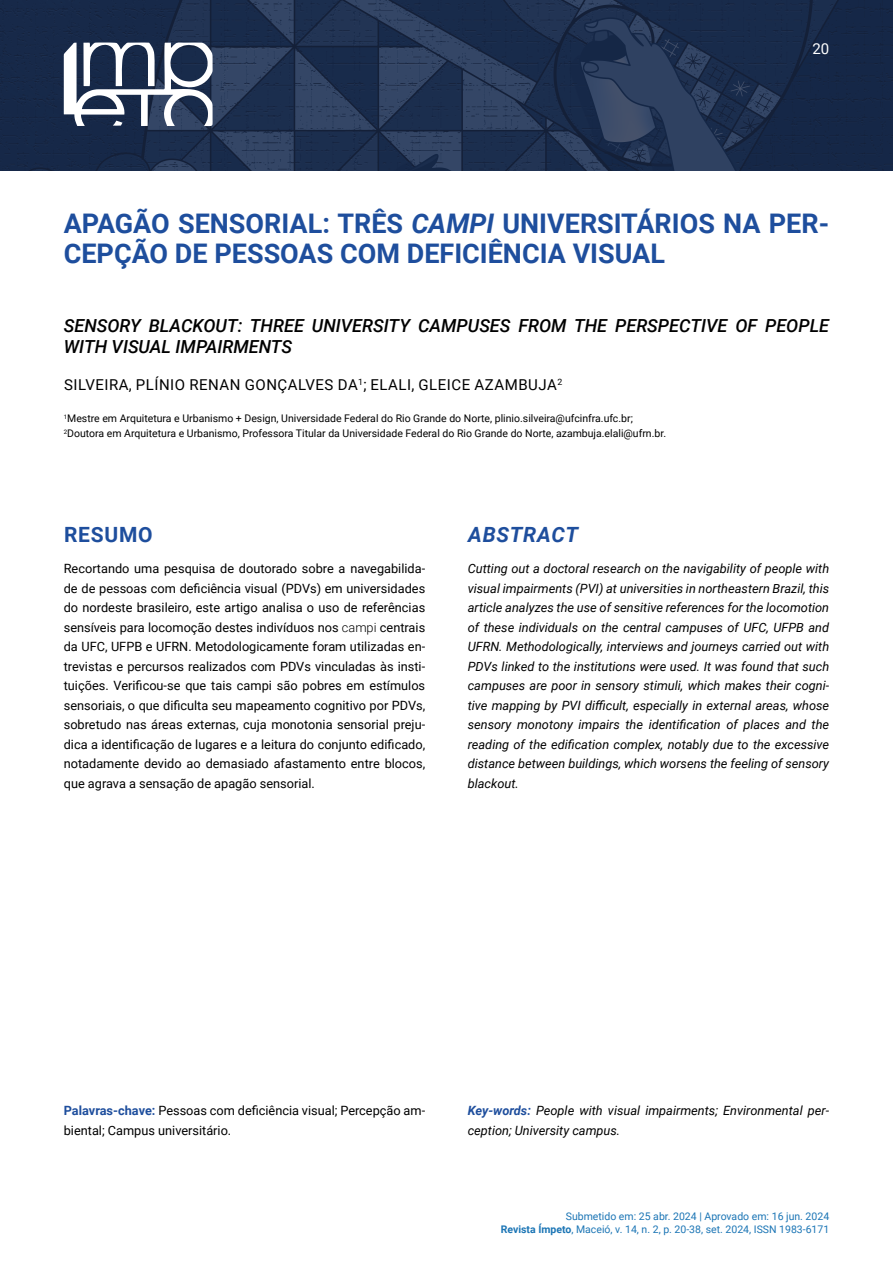
<style>
.page{position:relative;width:893px;height:1263px;background:#fff}
.page>*{position:absolute;margin:0;border:0;box-sizing:border-box;transform-origin:0 0}
.Título_do_artigo{font:700 27px/30px "Roboto";color:#1e4e9d}
.t1{font:italic 700 21px "Roboto";letter-spacing:.035em;color:#1e4e9d}
.t2{font:700 21px "Roboto";letter-spacing:.035em;color:#1e4e9d}
.Article_s_title{font:italic 500 18px/21px "Roboto";color:#000}
.Nome_dos_autores_as{font:15px "Roboto";letter-spacing:.035em;color:#000}
.t3{font:15px "Roboto";color:#fff}
.t4{font:12.75px/19.5px "Roboto";color:#000;text-align:justify}
.Abstract_s_text{font:italic 12.75px/19.5px "Roboto";color:#000}
.Infor__dos_autores_as{font:10.5px "Roboto";color:#000}
.t5{font:10.5px/13.5px "Roboto";color:#1b75b5;text-align:right}
.s1{font-style:italic}
.s2{font-weight:300}
.s3{font-weight:700;color:#1e4e9d}
.s4{font-weight:700}
</style>
<div class="page">
<img style="left:0;top:0;width:893px;height:170px">
<svg style="left:64px;top:42px;width:149px;height:84px"></svg>
<p class="t3" style="left:812px;top:38px;width:18px">20</p>
<p class="Título_do_artigo" style="left:64px;top:207px;width:767px">APAGÃO SENSORIAL: TRÊS <span class="s1">CAMPI</span> UNIVERSITÁRIOS NA PER-<br>CEPÇÃO DE PESSOAS COM DEFICIÊNCIA VISUAL</p>
<p class="Article_s_title" style="left:64px;top:315px;width:767px">SENSORY BLACKOUT: THREE UNIVERSITY CAMPUSES FROM THE PERSPECTIVE OF PEOPLE<br>WITH VISUAL IMPAIRMENTS</p>
<p class="Nome_dos_autores_as" style="left:64px;top:374px;width:500px">SILVEIRA, PLÍNIO RENAN GONÇALVES DA<sup>1</sup>; ELALI, GLEICE AZAMBUJA<sup>2</sup></p>
<p class="Infor__dos_autores_as" style="left:64px;top:411px;width:571px"><sup>1</sup>Mestre em Arquitetura e Urbanismo + Design, Universidade Federal do Rio Grande do Norte, plinio.silveira@ufcinfra.ufc.br;</p>
<p class="Infor__dos_autores_as" style="left:64px;top:426px;width:604px"><sup>2</sup>Doutora em Arquitetura e Urbanismo, Professora Titular da Universidade Federal do Rio Grande do Norte, azambuja.elali@ufrn.br.</p>
<h2 class="t2" style="left:64px;top:520px;width:90px">RESUMO</h2>
<h2 class="t1" style="left:468px;top:520px;width:111px">ABSTRACT</h2>
<p class="t4" style="left:64px;top:558px;width:363px">Recortando uma pesquisa de doutorado sobre a navegabilida&shy;de de pessoas com deficiência visual (PDVs) em universidades do nordeste brasileiro, este artigo analisa o uso de referências sensíveis para locomoção destes indivíduos nos <span class="s2">campi</span> centrais da UFC, UFPB e UFRN. Metodologicamente foram utilizadas en&shy;trevistas e percursos realizados com PDVs vinculadas às insti&shy;tuições. Verificou-se que tais campi são pobres em estímulos sensoriais, o que dificulta seu mapeamento cognitivo por PDVs, sobretudo nas áreas externas, cuja monotonia sensorial preju&shy;dica a identificação de lugares e a leitura do conjunto edificado, notadamente devido ao demasiado afastamento entre blocos, que agrava a sensação de apagão sensorial.</p>
<p class="Abstract_s_text" style="left:468px;top:558px;width:363px;text-align:justify">Cutting out a doctoral research on the navigability of people with visual impairments (PVI) at universities in northeastern Brazil, this article analyzes the use of sensitive references for the locomotion of these individuals on the central campuses of UFC, UFPB and UFRN. Methodologically, interviews and journeys carried out with PDVs linked to the institutions were used. It was found that such campuses are poor in sensory stimuli, which makes their cogni&shy;tive mapping by PVI difficult, especially in external areas, whose sensory monotony impairs the identification of places and the reading of the edification complex, notably due to the excessive distance between buildings, which worsens the feeling of sensory blackout.</p>
<p class="t4" style="left:64px;top:1100px;width:363px"><span class="s3">Palavras-chave:</span> Pessoas com deficiência visual; Percepção am&shy;biental; Campus universitário.</p>
<p class="Abstract_s_text" style="left:468px;top:1100px;width:363px"><span class="s3">Key-words:</span> People with visual impairments; Environmental per&shy;ception; University campus.</p>
<p class="t5" style="left:501px;top:1209px;width:330px">Submetido em: 25 abr. 2024 | Aprovado em: 16 jun. 2024<br><span class="s4">Revista Ímpeto</span>, Maceió, v. 14, n. 2, p. 20-38, set. 2024, ISSN 1983-6171</p>
</div>
